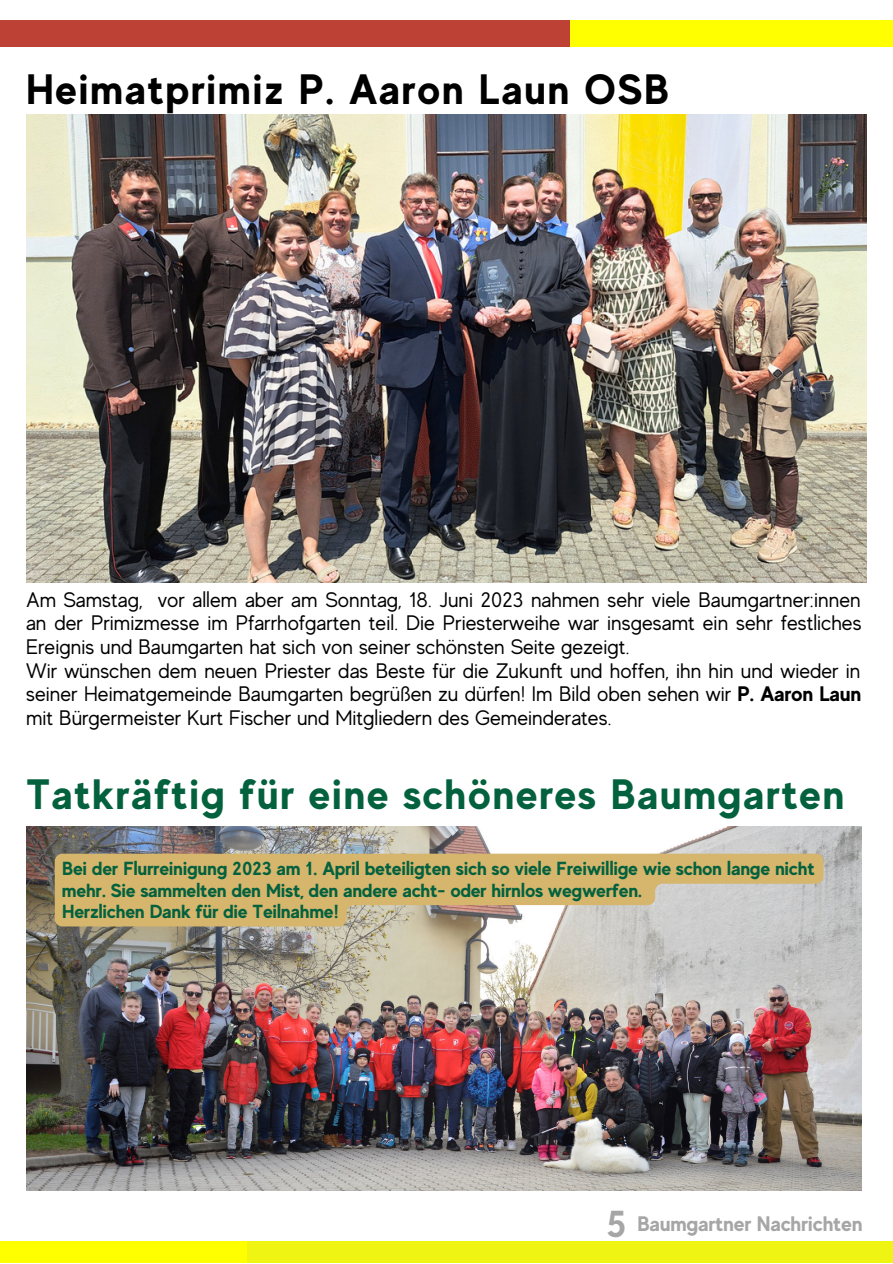
<style>
.page{position:relative;width:893px;height:1264px;background:#fff}
.page>*{position:absolute;margin:0;border:0;box-sizing:border-box;transform-origin:0 0}
.t1{font:700 42.45px "MADE Evolve Sans";letter-spacing:.045em;color:#03613e}
.t2{font:700 42.45px "MADE Evolve Sans";letter-spacing:.045em;color:#000}
.t3{font:700 37.5px "MADE Evolve Sans";color:#a6a6a6}
.t4{font:21px/23.5px "MADE Evolve Sans";color:#000;text-align:justify}
.t5{font:700 21px "MADE Evolve Sans";color:#a6a6a6}
.t6{font:700 18.9px/21.3px "MADE Evolve Sans";color:#03613e}
.s1{font-weight:700}
</style>
<div class="page">
<div style="left:569px;top:21px;width:323px;height:26px;background:#ff0"></div>
<div style="left:246px;top:1240px;width:646px;height:22px;background:#eff413"></div>
<div style="left:0;top:1240px;width:246px;height:22px;background:#ff0"></div>
<div style="left:0;top:21px;width:569px;height:26px;background:#bd4235"></div>
<img style="left:26px;top:114px;width:840px;height:468px">
<img style="left:26px;top:826px;width:835px;height:364px">
<svg style="left:55px;top:853px;width:768px;height:73px;fill:#d6b56d"></svg>
<p class="t2" style="left:26px;top:64px;width:644px">Heimatprimiz P. Aaron Laun OSB</p>
<p class="t4" style="left:26px;top:588px;width:836px">Am Samstag, vor allem aber am Sonntag, 18. Juni 2023 nahmen sehr viele Baumgartner:innen an der Primizmesse im Pfarrhofgarten teil. Die Priesterweihe war insgesamt ein sehr festliches Ereignis und Baumgarten hat sich von seiner schönsten Seite gezeigt.</p>
<p class="t4" style="left:26px;top:659px;width:836px">Wir wünschen dem neuen Priester das Beste für die Zukunft und hoffen, ihn hin und wieder in seiner Heimatgemeinde Baumgarten begrüßen zu dürfen! Im Bild oben sehen wir <span class="s1">P. Aaron Laun </span>mit Bürgermeister Kurt Fischer und Mitgliedern des Gemeinderates.</p>
<p class="t1" style="left:26px;top:769px;width:820px">Tatkräftig für eine schöneres Baumgarten</p>
<p class="t6" style="left:62px;top:858px;width:754px">Bei der Flurreinigung 2023 am 1. April beteiligten sich so viele Freiwillige wie schon lange nicht mehr. Sie sammelten den Mist, den andere acht- oder hirnlos wegwerfen.</p>
<p class="t6" style="left:62px;top:900px;width:278px">Herzlichen Dank für die Teilnahme!</p>
<p class="t3" style="left:607px;top:1201px;width:21px">5</p>
<p class="t5" style="left:637px;top:1210px;width:226px">Baumgartner Nachrichten</p>
</div>
